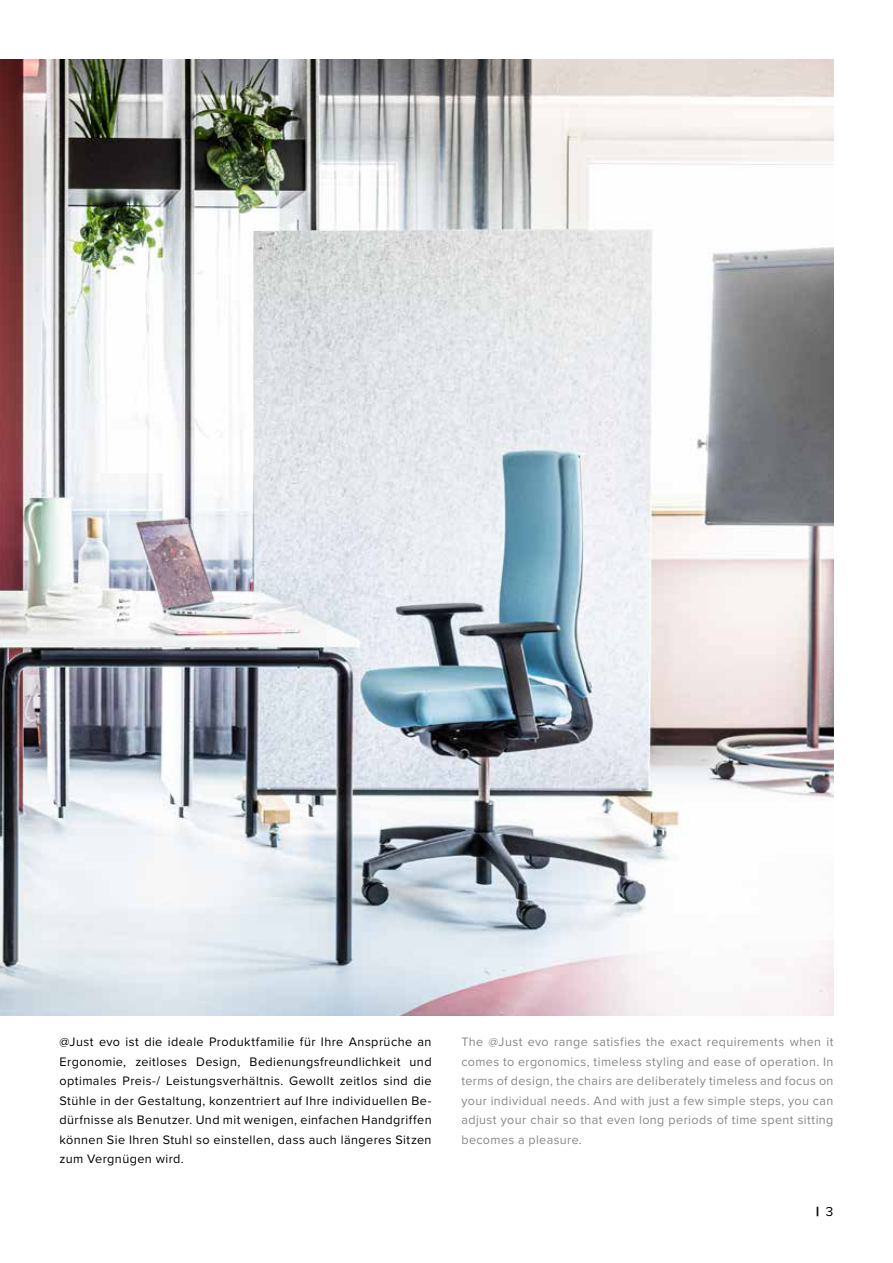
<style>
.page{position:relative;width:893px;height:1263px;background:#fff}
.page>*{position:absolute;margin:0;border:0;box-sizing:border-box;transform-origin:0 0}
.t1{font:900 13.5px "Proxima Nova";color:#000}
.t2{font:12.75px/19.5px "Proxima Nova";letter-spacing:.035em;color:#000;text-align:justify}
.t3{font:12.75px/19.5px "Proxima Nova";letter-spacing:.035em;color:#878787;text-align:justify}
.s1{font-weight:400}
</style>
<div class="page">
<img style="left:0;top:60px;width:833px;height:956px">
<p class="t2" style="left:60px;top:1032px;width:374px">@Just evo ist die ideale Produktfamilie für Ihre Ansprüche an Ergonomie, zeitloses Design, Bedienungsfreundlichkeit und optimales Preis-/ Leistungsverhältnis. Gewollt zeitlos sind die Stühle in der Gestaltung, konzentriert auf Ihre individuellen Be&shy;dürfnisse als Benutzer. Und mit wenigen, einfachen Handgriffen können Sie Ihren Stuhl so einstellen, dass auch längeres Sitzen zum Vergnügen wird.</p>
<p class="t3" style="left:461px;top:1032px;width:374px">The @Just evo range satisfies the exact requirements when it comes to ergonomics, timeless styling and ease of operation. In terms of design, the chairs are deliberately timeless and focus on your individual needs. And with just a few simple steps, you can adjust your chair so that even long periods of time spent sitting becomes a pleasure.</p>
<p class="t1" style="left:816px;top:1201px;width:19px">| <span class="s1">3</span></p>
</div>
